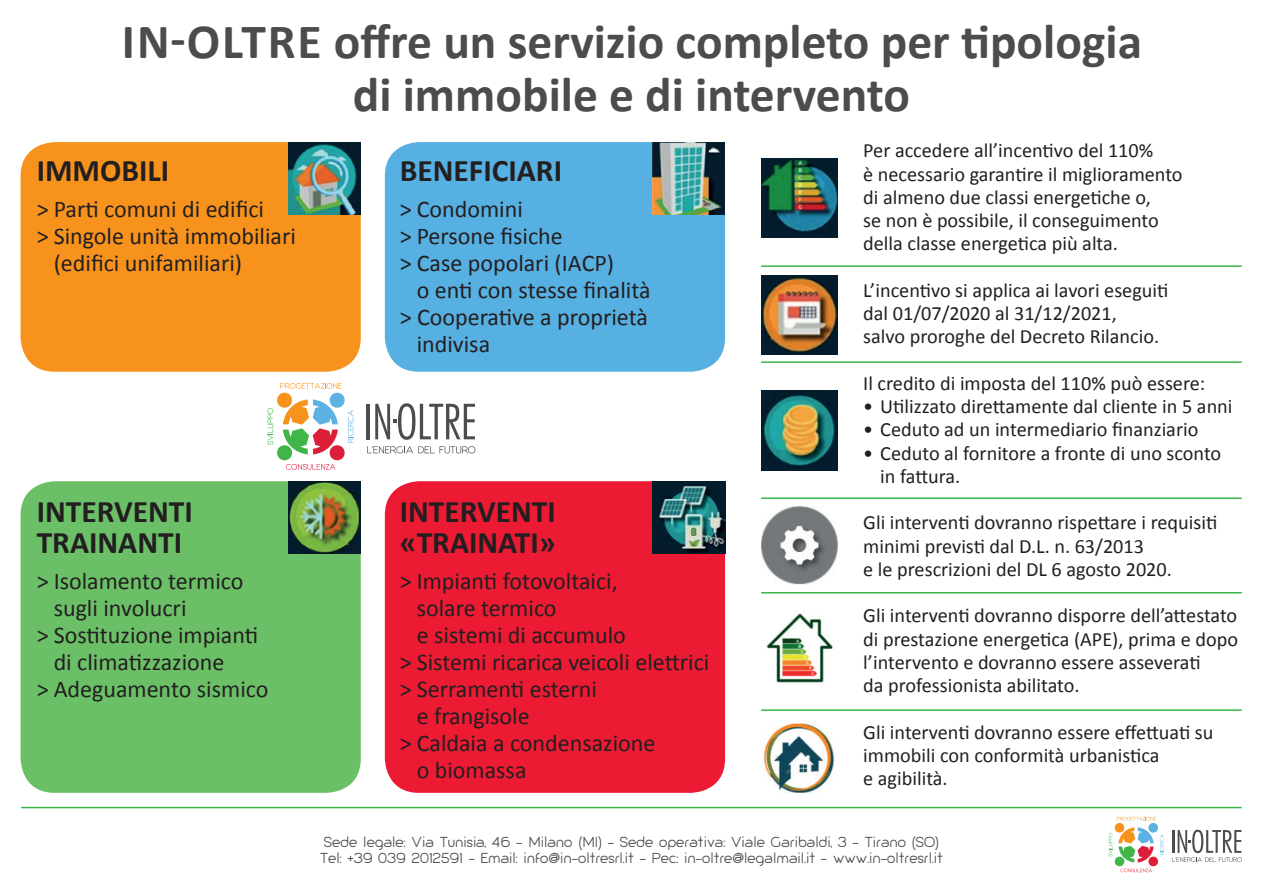
<style>
.page{position:relative;width:1263px;height:893px;background:#fff}
.page>*{position:absolute;margin:0;border:0;box-sizing:border-box;transform-origin:0 0}
.t1{font:700 49.5px "Calibri";color:#4b4c4d}
.t2{font:700 31.5px/31.5px "Calibri";color:#231f20}
.t3{font:24px/27px "Calibri";color:#231f20}
.t4{font:20.25px/23.2px "Calibri";color:#231f20}
.t5{font:13.5px "Giorgio";color:#4b4c4d}
</style>
<div class="page">
<div style="left:21px;top:142px;width:340px;height:230px;background:#f7931d;border-radius:34px"></div>
<div style="left:21px;top:481px;width:340px;height:312px;background:#6bc067;border-radius:34px"></div>
<div style="left:385px;top:142px;width:340px;height:230px;background:#57b0e2;border-radius:34px"></div>
<div style="left:385px;top:481px;width:340px;height:312px;background:#ed1a33;border-radius:34px"></div>
<hr style="left:21px;top:807px;width:1221px;height:1px;background:#3ab54a">
<svg style="left:1172px;top:830px;width:70px;height:32px"></svg>
<svg style="left:1109px;top:817px;width:55px;height:55px"></svg>
<svg style="left:367px;top:446px;width:108px;height:7px"></svg>
<hr style="left:367px;top:404px;width:3px;height:35px;background:#4b4c4d">
<svg style="left:375px;top:403px;width:100px;height:37px"></svg>
<svg style="left:268px;top:383px;width:85px;height:87px"></svg>
<img style="left:288px;top:142px;width:73px;height:72px">
<img style="left:653px;top:142px;width:72px;height:72px">
<img style="left:288px;top:481px;width:73px;height:72px">
<img style="left:653px;top:481px;width:72px;height:72px">
<img style="left:761px;top:159px;width:77px;height:79px">
<img style="left:761px;top:275px;width:77px;height:80px">
<img style="left:761px;top:391px;width:77px;height:79px">
<img style="left:761px;top:507px;width:77px;height:77px">
<img style="left:766px;top:613px;width:67px;height:70px">
<img style="left:764px;top:723px;width:71px;height:69px">
<hr style="left:761px;top:265px;width:481px;height:2px;background:#3ab54a">
<hr style="left:761px;top:361px;width:481px;height:2px;background:#3ab54a">
<hr style="left:761px;top:497px;width:481px;height:2px;background:#3ab54a">
<hr style="left:761px;top:592px;width:481px;height:1px;background:#3ab54a">
<hr style="left:761px;top:709px;width:481px;height:2px;background:#3ab54a">
<p class="t1" style="left:122px;top:11px;width:1022px">IN-OLTRE offre un servizio completo per tipologia</p>
<p class="t1" style="left:353px;top:64px;width:559px">di immobile e di intervento</p>
<p class="t2" style="left:37px;top:154px;width:134px">IMMOBILI</p>
<p class="t3" style="left:37px;top:194px;width:229px">&gt; Parti comuni di edifici</p>
<p class="t3" style="left:54px;top:221px;width:244px;text-indent:-17px">&gt; Singole unità immobiliari (edifici unifamiliari)</p>
<p class="t2" style="left:37px;top:494px;width:158px">INTERVENTI<br>TRAINANTI</p>
<p class="t3" style="left:54px;top:566px;width:191px;text-indent:-17px">&gt; Isolamento termico sugli involucri</p>
<p class="t3" style="left:54px;top:620px;width:206px;text-indent:-17px">&gt; Sostituzione impianti di climatizzazione</p>
<p class="t3" style="left:37px;top:674px;width:233px">&gt; Adeguamento sismico</p>
<p class="t2" style="left:400px;top:154px;width:164px">BENEFICIARI</p>
<p class="t3" style="left:400px;top:194px;width:125px">&gt; Condomini</p>
<p class="t3" style="left:400px;top:221px;width:165px">&gt; Persone fisiche</p>
<p class="t3" style="left:417px;top:248px;width:235px;text-indent:-17px">&gt; Case popolari (IACP)<br>o enti con stesse finalità</p>
<p class="t3" style="left:417px;top:302px;width:233px;text-indent:-17px">&gt; Cooperative a proprietà indivisa</p>
<p class="t2" style="left:400px;top:494px;width:158px">INTERVENTI «TRAINATI»</p>
<p class="t3" style="left:417px;top:566px;width:211px;text-indent:-17px">&gt; Impianti fotovoltaici, solare termico<br>e sistemi di accumulo</p>
<p class="t3" style="left:400px;top:647px;width:311px">&gt; Sistemi ricarica veicoli elettrici</p>
<p class="t3" style="left:417px;top:674px;width:182px;text-indent:-17px">&gt; Serramenti esterni e frangisole</p>
<p class="t3" style="left:417px;top:728px;width:240px;text-indent:-17px">&gt; Caldaia a condensazione o biomassa</p>
<p class="t4" style="left:863px;top:138px;width:321px">Per accedere all’incentivo del 110%<br>è necessario garantire il miglioramento di almeno due classi energetiche o,<br>se non è possibile, il conseguimento della classe energetica più alta.</p>
<p class="t4" style="left:863px;top:277px;width:307px">L’incentivo si applica ai lavori eseguiti dal 01/07/2020 al 31/12/2021,<br>salvo proroghe del Decreto Rilancio.</p>
<p class="t4" style="left:863px;top:370px;width:344px">Il credito di imposta del 110% può essere:</p>
<p class="t4" style="left:863px;top:394px;width:371px">• Utilizzato direttamente dal cliente in 5 anni</p>
<p class="t4" style="left:863px;top:417px;width:337px">• Ceduto ad un intermediario finanziario</p>
<p class="t4" style="left:880px;top:440px;width:343px;text-indent:-17px">• Ceduto al fornitore a fronte di uno sconto in fattura.</p>
<p class="t4" style="left:863px;top:510px;width:356px">Gli interventi dovranno rispettare i requisiti minimi previsti dal D.L. n. 63/2013<br>e le prescrizioni del DL 6 agosto 2020.</p>
<p class="t4" style="left:863px;top:603px;width:376px">Gli interventi dovranno disporre dell’attestato di prestazione energetica (APE), prima e dopo l’intervento e dovranno essere asseverati<br>da professionista abilitato.</p>
<p class="t4" style="left:863px;top:719px;width:352px">Gli interventi dovranno essere effettuati su immobili con conformità urbanistica<br>e agibilità.</p>
<p class="t5" style="left:324px;top:833px;width:617px">Sede legale: Via Tunisia, 46 - Milano (MI) - Sede operativa: Viale Garibaldi, 3 - Tirano (SO)</p>
<p class="t5" style="left:320px;top:849px;width:624px">Tel: +39 039 2012591 - Email: info@in-oltresrl.it - Pec: in-oltre@legalmail.it - www.in-oltresrl.it</p>
</div>
